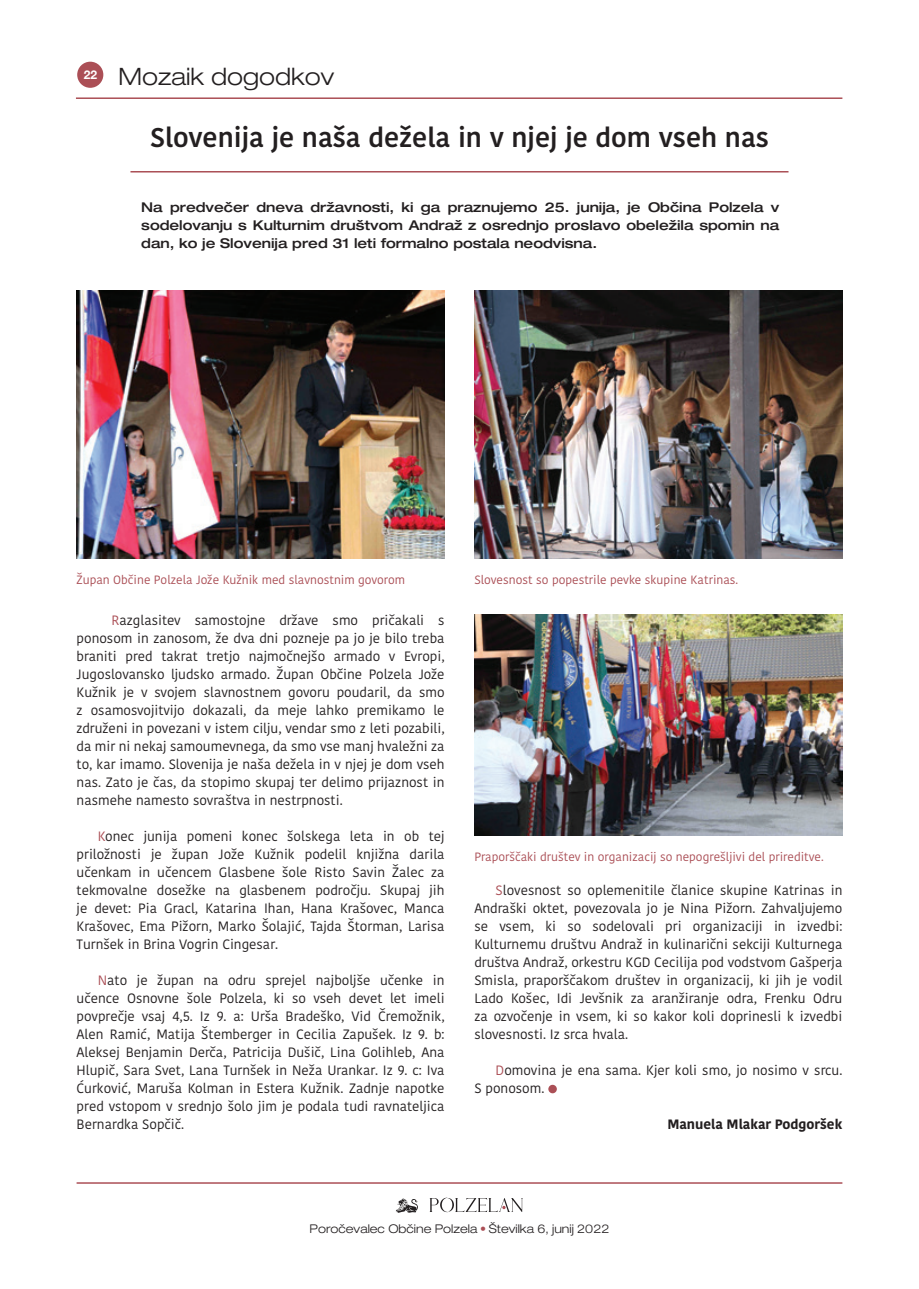
<style>
.page{position:relative;width:919px;height:1289px;background:#fff}
.page>*{position:absolute;margin:0;border:0;box-sizing:border-box;transform-origin:0 0}
.Naslovi{font:600 27px "Kohinoor Bangla";color:#231f20}
.t1{font:300 expanded 24px "Helvetica Neue LT Pro";color:#231f20}
.Body_2-kolonsko_Uvod{font:13.5px/18px "Kohinoor Bangla";color:#231f20;text-align:justify}
.Podnaslov{font:500 expanded 13.5px/18px "Helvetica Neue LT Pro";color:#231f20;text-align:justify}
.Body_2-kolonsko_Uvod-2{font:700 13.5px "Kohinoor Bangla";color:#231f20}
.Body_2-kolonsko_Uvod-3{font:12px "Kohinoor Bangla";color:#ab4f56}
.t2{font:300 expanded 12px "Helvetica Neue LT Pro";color:#231f20}
.s1{color:#ab4f56}
.s2{font-weight:100;color:#ab4f56}
</style>
<div class="page">
<hr style="left:77px;top:1182px;width:765px;height:1px;background:#ab4f56">
<div style="left:77px;top:62px;width:26px;height:26px;background:#ab4f56;border-radius:50%"></div>
<hr style="left:76px;top:97px;width:766px;height:2px;background:#ab4f56">
<svg style="left:396px;top:1198px;width:22px;height:14px"></svg>
<svg style="left:429px;top:1197px;width:94px;height:15px"></svg>
<hr style="left:130px;top:171px;width:658px;height:1px;background:#ab4f56">
<svg style="left:548px;top:1084px;width:9px;height:9px"></svg>
<img style="left:77px;top:291px;width:367px;height:267px">
<img style="left:474px;top:291px;width:368px;height:267px">
<img style="left:474px;top:614px;width:368px;height:221px">
<p class="t1" style="left:84px;top:63px;width:252px"><sup>22</sup> Mozaik dogodkov</p>
<p class="Naslovi" style="left:150px;top:115px;width:620px">Slovenija je naša dežela in v njej je dom vseh nas</p>
<p class="Podnaslov" style="left:141px;top:197px;width:639px">Na predvečer dneva državnosti, ki ga praznujemo 25. junija, je Občina Polzela v sodelovanju s Kulturnim društvom Andraž z osrednjo proslavo obeležila spomin na dan, ko je Slovenija pred 31 leti formalno postala neodvisna.</p>
<p class="Body_2-kolonsko_Uvod-3" style="left:77px;top:570px;width:330px">Župan Občine Polzela Jože Kužnik med slavnostnim govorom</p>
<p class="Body_2-kolonsko_Uvod-3" style="left:474px;top:570px;width:265px">Slovesnost so popestrile pevke skupine Katrinas.</p>
<p class="Body_2-kolonsko_Uvod" style="left:77px;top:611px;width:369px;text-indent:35px"><span class="s1">R</span>azglasitev samostojne države smo pričakali s ponosom in zanosom, že dva dni pozneje pa jo je bilo treba braniti pred takrat tretjo najmočnejšo armado v Evropi, Jugoslovansko ljudsko armado. Župan Občine Polzela Jože Kužnik je v svojem slavnostnem govoru poudaril, da smo z osamosvojitvijo dokazali, da meje lahko premikamo le združeni in povezani v istem cilju, vendar smo z leti pozabili, da mir ni nekaj samoumevnega, da smo vse manj hvaležni za to, kar imamo. Slovenija je naša dežela in v njej je dom vseh nas. Zato je čas, da stopimo skupaj ter delimo prijaznost in nasmehe namesto sovraštva in nestrpnosti.</p>
<p class="Body_2-kolonsko_Uvod" style="left:77px;top:827px;width:369px;text-indent:21px"><span class="s1">K</span>onec junija pomeni konec šolskega leta in ob tej priložnosti je župan Jože Kužnik podelil knjižna darila učenkam in učencem Glasbene šole Risto Savin Žalec za tekmovalne dosežke na glasbenem področju. Skupaj jih je devet: Pia Gracl, Katarina Ihan, Hana Krašovec, Manca Krašovec, Ema Pižorn, Marko Šolajić, Tajda Štorman, Larisa Turnšek in Brina Vogrin Cingesar.</p>
<p class="Body_2-kolonsko_Uvod" style="left:77px;top:971px;width:369px;text-indent:21px"><span class="s1">N</span>ato je župan na odru sprejel najboljše učenke in učence Osnovne šole Polzela, ki so vseh devet let imeli povprečje vsaj 4,5. Iz 9. a: Urša Bradeško, Vid Čremožnik, Alen Ramić, Matija Štemberger in Cecilia Zapušek. Iz 9. b:<br>Aleksej Benjamin Derča, Patricija Dušič, Lina Golihleb, Ana Hlupič, Sara Svet, Lana Turnšek in Neža Urankar. Iz 9. c: Iva Ćurković, Maruša Kolman in Estera Kužnik. Zadnje napotke pred vstopom v srednjo šolo jim je podala tudi ravnateljica Bernardka Sopčič.</p>
<p class="Body_2-kolonsko_Uvod-3" style="left:474px;top:847px;width:351px">Praporščaki društev in organizacij so nepogrešljivi del prireditve.</p>
<p class="Body_2-kolonsko_Uvod" style="left:474px;top:881px;width:369px;text-indent:21px"><span class="s1">S</span>lovesnost so oplemenitile članice skupine Katrinas in Andraški oktet, povezovala jo je Nina Pižorn. Zahvaljujemo se vsem, ki so sodelovali pri organizaciji in izvedbi:<br>Kulturnemu društvu Andraž in kulinarični sekciji Kulturnega društva Andraž, orkestru KGD Cecilija pod vodstvom Gašperja Smisla, praporščakom društev in organizacij, ki jih je vodil Lado Košec, Idi Jevšnik za aranžiranje odra, Frenku Odru za ozvočenje in vsem, ki so kakor koli doprinesli k izvedbi slovesnosti. Iz srca hvala.</p>
<p class="Body_2-kolonsko_Uvod" style="left:474px;top:1061px;width:369px;text-indent:21px"><span class="s1">D</span>omovina je ena sama. Kjer koli smo, jo nosimo v srcu.<br>S ponosom.</p>
<p class="Body_2-kolonsko_Uvod-2" style="left:667px;top:1112px;width:176px">Manuela Mlakar Podgoršek</p>
<p class="t2" style="left:309px;top:1221px;width:301px">Poročevalec Občine Polzela <span class="s2">•</span> Številka 6, junij 2022</p>
</div>
